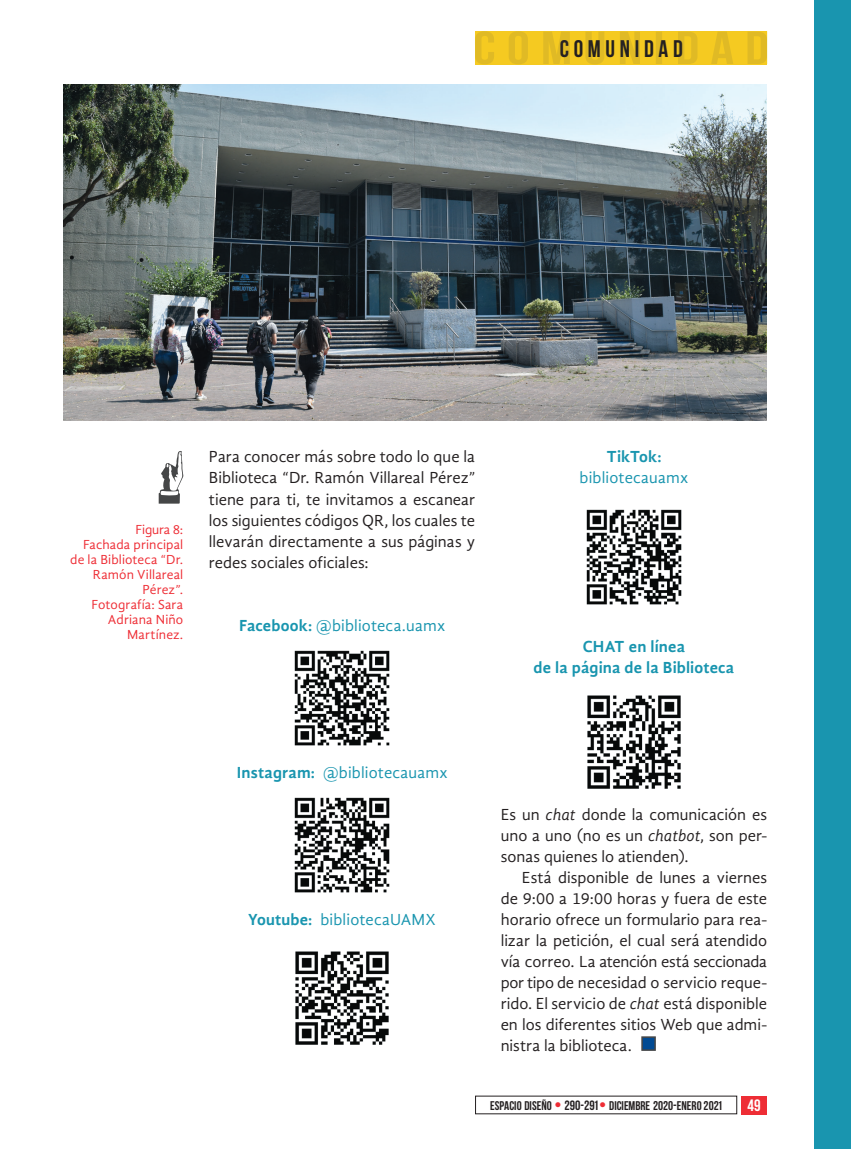
<style>
.page{position:relative;width:851px;height:1149px;background:#fff}
.page>*{position:absolute;margin:0;border:0;box-sizing:border-box;transform-origin:0 0}
.t1{font:700 24px "Bebas Neue";color:#231f20}
.t2{font:16.5px/21px "Gandhi Sans";color:#231f20;text-align:justify}
.t3{font:16.5px "Gandhi Sans";letter-spacing:.01em;color:#1995af}
.t4{font:700 16.5px/21px "Gandhi Sans";letter-spacing:.005em;color:#1995af;text-align:center}
.t5{font:700 16.5px "Bebas Neue";color:#fff}
.t6{font:13.5px/15px "Gandhi Sans";letter-spacing:.01em;color:#ee2d35;text-align:right}
.t7{font:700 12.6px "Bebas Neue";color:#231f20}
.s1{font-weight:700}
.s2{font-style:italic}
.s3{font-size:18px;color:#ee2d35}
.s4{font-size:13.5px}
.s5{font-size:12.75px}
</style>
<div class="page">
<div style="left:741px;top:1095px;width:25px;height:19px;background:#ee2d35"></div>
<svg style="left:475px;top:31px;width:292px;height:33px;background:#ecc322"></svg>
<div style="left:814px;top:0;width:36px;height:1148px;background:#1995af"></div>
<div style="left:641px;top:1035px;width:14px;height:15px;background:#014a93;border:2px solid #454647"></div>
<img style="left:63px;top:84px;width:703px;height:336px">
<svg style="left:159px;top:451px;width:24px;height:52px"></svg>
<img style="left:586px;top:509px;width:96px;height:96px">
<img style="left:587px;top:695px;width:94px;height:94px">
<img style="left:295px;top:951px;width:94px;height:94px">
<img style="left:294px;top:650px;width:96px;height:96px">
<img style="left:294px;top:797px;width:96px;height:96px">
<h1 class="t1" style="left:559px;top:35px;width:124px">C O M U N I D A D</h1>
<p class="t6" style="left:70px;top:522px;width:114px">Figura 8:<br>Fachada principal de la Biblioteca “Dr.<br>Ramón Villareal<br>Pérez”.<br>Fotografía: Sara<br>Adriana Niño<br>Martínez.</p>
<p class="t2" style="left:209px;top:446px;width:268px">Para conocer más sobre todo lo que la Biblioteca “Dr. Ramón Villareal Pérez” tiene para ti, te invitamos a escanear los siguientes códigos QR, los cuales te llevarán directamente a sus páginas y redes sociales oficiales:</p>
<p class="t3" style="left:239px;top:615px;width:207px"><span class="s1">Facebook:</span> @biblioteca.uamx</p>
<p class="t4" style="left:606px;top:446px;width:57px">TikTok:</p>
<p class="t3" style="left:579px;top:468px;width:110px">bibliotecauamx</p>
<p class="t4" style="left:533px;top:635px;width:202px">CHAT en línea<br>de la página de la Biblioteca</p>
<p class="t3" style="left:237px;top:762px;width:212px"><span class="s1">Instagram:</span> @bibliotecauamx</p>
<p class="t3" style="left:248px;top:909px;width:189px"><span class="s1">Youtube:</span> bibliotecaUAMX</p>
<p class="t2" style="left:500px;top:803px;width:268px">Es un <span class="s2">chat</span> donde la comunicación es uno a uno (no es un <span class="s2">chatbot</span>, son per&shy;sonas quienes lo atienden).</p>
<p class="t2" style="left:500px;top:866px;width:268px;text-indent:21px">Está disponible de lunes a viernes de 9:00 a 19:00 horas y fuera de este horario ofrece un formulario para rea&shy;lizar la petición, el cual será atendido vía correo. La atención está seccionada por tipo de necesidad o servicio reque&shy;rido. El servicio de <span class="s2">chat</span> está disponible en los diferentes sitios Web que admi&shy;nistra la biblioteca.</p>
<p class="t7" style="left:490px;top:1098px;width:233px">ESPACIO DISEÑO <span class="s3">•</span> <span class="s4">290-29</span><span class="s4">1</span><span class="s3">•</span> DICIEMBRE <span class="s5">2020</span><span class="s4">-</span>ENERO <span class="s5">2021</span></p>
<p class="t5" style="left:747px;top:1095px;width:15px">49</p>
</div>
